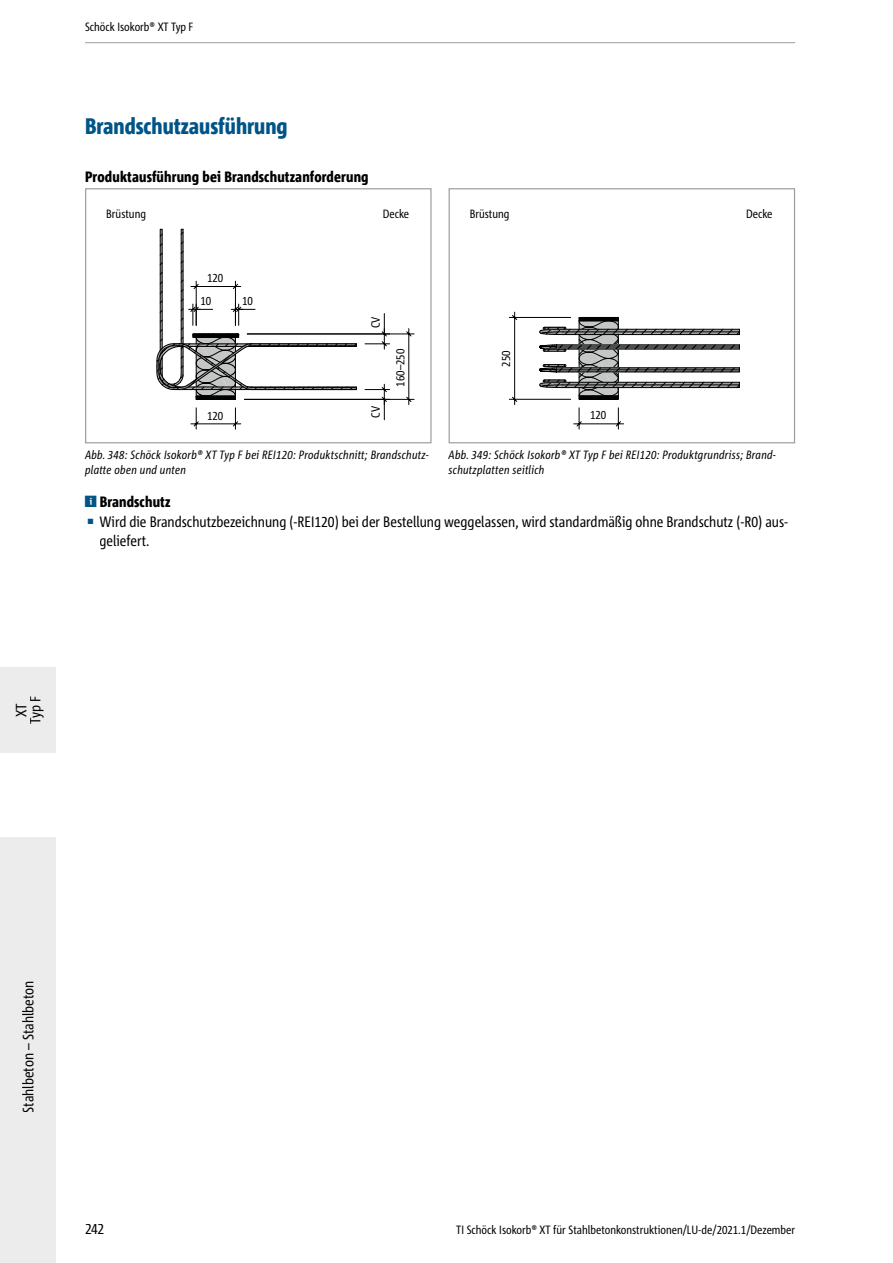
<style>
.page{position:relative;width:893px;height:1263px;background:#fff}
.page>*{position:absolute;margin:0;border:0;box-sizing:border-box;transform-origin:0 0}
.t1{font:800 condensed 22.5px "Corpid Schoeck";color:#005487}
.t2{font:condensed 15px/19.5px "Corpid Schoeck";color:#000}
.t3{font:800 condensed 15px "Corpid Schoeck";letter-spacing:.01em;color:#000}
.t4{font:italic condensed 12px/15px "Corpid Schoeck";letter-spacing:.02em;color:#000}
.t5{font:condensed 12px "Corpid Schoeck";color:#000}
.s1{font-size:7.5px;color:#005487}
</style>
<div class="page">
<div style="left:0;top:837px;width:55px;height:426px;background:#ececed"></div>
<div style="left:0;top:668px;width:55px;height:85px;background:#ececed"></div>
<hr style="left:85px;top:42px;width:710px;height:1px;background:#9c9d9d">
<svg style="left:156px;top:228px;width:259px;height:202px"></svg>
<hr style="left:252px;top:387px;width:104px;height:1px;background:#000">
<div style="left:192px;top:333px;width:47px;height:5px;border:1px solid #000"></div>
<div style="left:196px;top:396px;width:40px;height:4px;border:1px solid #000"></div>
<div style="left:85px;top:188px;width:347px;height:255px;border:1px solid #9c9d9d"></div>
<svg style="left:509px;top:312px;width:231px;height:118px"></svg>
<div style="left:449px;top:188px;width:346px;height:255px;border:1px solid #9c9d9d"></div>
<p class="t5" style="left:85px;top:19px;width:110px">Schöck Isokorb® XT Typ F</p>
<h1 class="t1" style="left:85px;top:112px;width:204px">Brandschutzausführung</h1>
<p class="t3" style="left:85px;top:167px;width:285px">Produktausführung bei Brandschutzanforderung</p>
<p class="t5" style="left:106px;top:206px;width:41px">Brüstung</p>
<p class="t5" style="left:383px;top:206px;width:28px">Decke</p>
<p class="t5" style="left:470px;top:206px;width:41px">Brüstung</p>
<p class="t5" style="left:746px;top:206px;width:28px">Decke</p>
<p class="t5" style="left:207px;top:270px;width:18px">120</p>
<p class="t5" style="left:200px;top:293px;width:12px">10</p>
<p class="t5" style="left:242px;top:293px;width:12px">10</p>
<p class="t5" style="left:368px;top:328px;width:13px;rotate:-90deg">CV</p>
<p class="t5" style="left:393px;top:386px;width:39px;rotate:-90deg">160–250</p>
<p class="t5" style="left:368px;top:418px;width:13px;rotate:-90deg">CV</p>
<p class="t4" style="left:85px;top:447px;width:345px">Abb. 348: Schöck Isokorb® XT Typ F bei REI120: Produktschnitt; Brandschutz&shy;platte oben und unten</p>
<p class="t5" style="left:207px;top:408px;width:18px">120</p>
<p class="t5" style="left:498px;top:367px;width:18px;rotate:-90deg">250</p>
<p class="t5" style="left:590px;top:408px;width:18px">120</p>
<p class="t4" style="left:449px;top:447px;width:329px">Abb. 349: Schöck Isokorb® XT Typ F bei REI120: Produktgrundriss; Brand&shy;schutzplatten seitlich</p>
<p class="t3" style="left:100px;top:492px;width:72px">Brandschutz</p>
<p class="t2" style="left:99px;top:511px;width:690px;text-indent:-12px"><span class="s1">■</span> Wird die Brandschutzbezeichnung (-REI120) bei der Bestellung weggelassen, wird standardmäßig ohne Brandschutz (-R0) aus&shy;geliefert.</p>
<p class="t2" style="left:14px;top:724px;width:30px;line-height:14.1px;text-align:center;rotate:-90deg">XT<br>Typ F</p>
<p class="t2" style="left:18px;top:1112px;width:134px;rotate:-90deg">Stahlbeton – Stahlbeton</p>
<p class="t2" style="left:85px;top:1219px;width:21px">242</p>
<p class="t5" style="left:456px;top:1222px;width:340px">TI Schöck Isokorb® XT für Stahlbetonkonstruktionen/LU-de/2021.1/Dezember</p>
</div>
